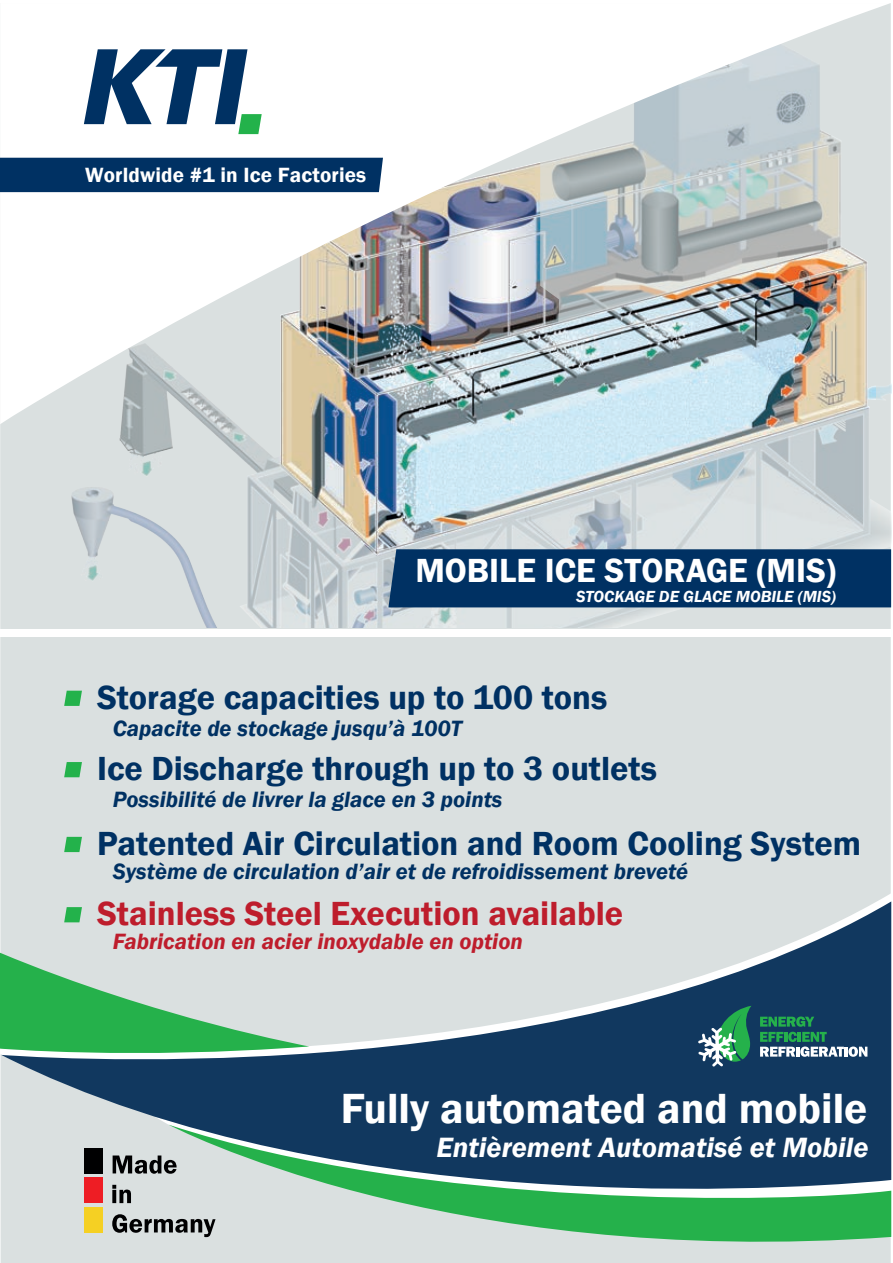
<style>
.page{position:relative;width:893px;height:1263px;background:#fff}
.page>*{position:absolute;margin:0;border:0;box-sizing:border-box;transform-origin:0 0}
.t1{font:600 43.35px "Franklin Gothic";color:#fff}
.t2{font:600 34.35px/71.4px "Franklin Gothic";color:#003163}
.t3{font:600 34.35px "Franklin Gothic";color:#be1d2c}
.t4{font:600 34.35px "Franklin Gothic";color:#fff}
.t5{font:italic 600 28.65px "Franklin Gothic";color:#fff}
.t6{font:italic 600 22.8px "Franklin Gothic";color:#003163}
.t7{font:italic 600 22.8px "Franklin Gothic";color:#be1d2c}
.t8{font:600 21.15px "Franklin Gothic";letter-spacing:.01em;color:#fff}
.t9{font:italic 600 16.5px "Franklin Gothic";color:#fff}
</style>
<div class="page">
<div style="left:0;top:424px;width:891px;height:839px;background:#dae0e0"></div>
<div style="left:0;top:893px;width:891px;height:336px;background:#dae0e0"></div>
<svg style="left:168px;top:1230px;width:723px;height:33px;background:#c3dacd"></svg>
<svg style="left:1px;top:901px;width:890px;height:329px;background:#73979a"></svg>
<svg style="left:64px;top:691px;width:18px;height:15px"></svg>
<svg style="left:64px;top:762px;width:18px;height:15px"></svg>
<svg style="left:64px;top:837px;width:18px;height:15px"></svg>
<svg style="left:64px;top:907px;width:18px;height:15px"></svg>
<img style="left:69px;top:424px;width:822px;height:204px">
<img style="left:280px;top:424px;width:596px;height:133px">
<div style="left:84px;top:1148px;width:19px;height:26px;background:#000001"></div>
<div style="left:84px;top:1177px;width:19px;height:26px;background:#ee1d24"></div>
<div style="left:84px;top:1207px;width:19px;height:26px;background:#f5d023"></div>
<svg style="left:113px;top:1155px;width:64px;height:19px"></svg>
<svg style="left:112px;top:1185px;width:19px;height:18px"></svg>
<svg style="left:112px;top:1214px;width:104px;height:23px;background:#8c9090"></svg>
<svg style="left:760px;top:1016px;width:107px;height:41px;background:#3c6f76"></svg>
<svg style="left:698px;top:1006px;width:53px;height:61px;background:#428275"></svg>
<div style="left:0;top:629px;width:891px;height:8px;background:#fff"></div>
<img style="left:0;top:3px;width:891px;height:421px">
<svg style="left:84px;top:49px;width:178px;height:85px"></svg>
<div style="left:388px;top:549px;width:503px;height:58px;background:#003163"></div>
<div style="left:0;top:158px;width:383px;height:34px;background:#003163"></div>
<p class="t8" style="left:85px;top:162px;width:283px">Worldwide #1 in Ice Factories</p>
<h2 class="t4" style="left:415px;top:549px;width:422px">MOBILE ICE STORAGE (MIS)</h2>
<p class="t9" style="left:576px;top:585px;width:261px">STOCKAGE DE GLACE MOBILE (MIS)</p>
<h2 class="t2" style="left:97px;top:662px;width:561px">Storage capacities up to 100 tons<br>Ice Discharge through up to 3 outlets</h2>
<p class="t6" style="left:113px;top:714px;width:351px">Capacite de stockage jusqu’à 100T</p>
<p class="t6" style="left:113px;top:785px;width:391px">Possibilité de livrer la glace en 3 points</p>
<h2 class="t2" style="left:97px;top:808px;width:765px">Patented Air Circulation and Room Cooling System</h2>
<p class="t6" style="left:113px;top:857px;width:577px">Système de circulation d’air et de refroidissement breveté</p>
<h2 class="t3" style="left:97px;top:892px;width:528px">Stainless Steel Execution available</h2>
<p class="t7" style="left:113px;top:927px;width:412px">Fabrication en acier inoxydable en option</p>
<h1 class="t1" style="left:341px;top:1081px;width:528px">Fully automated and mobile</h1>
<p class="t5" style="left:437px;top:1129px;width:433px">Entièrement Automatisé et Mobile</p>
</div>
